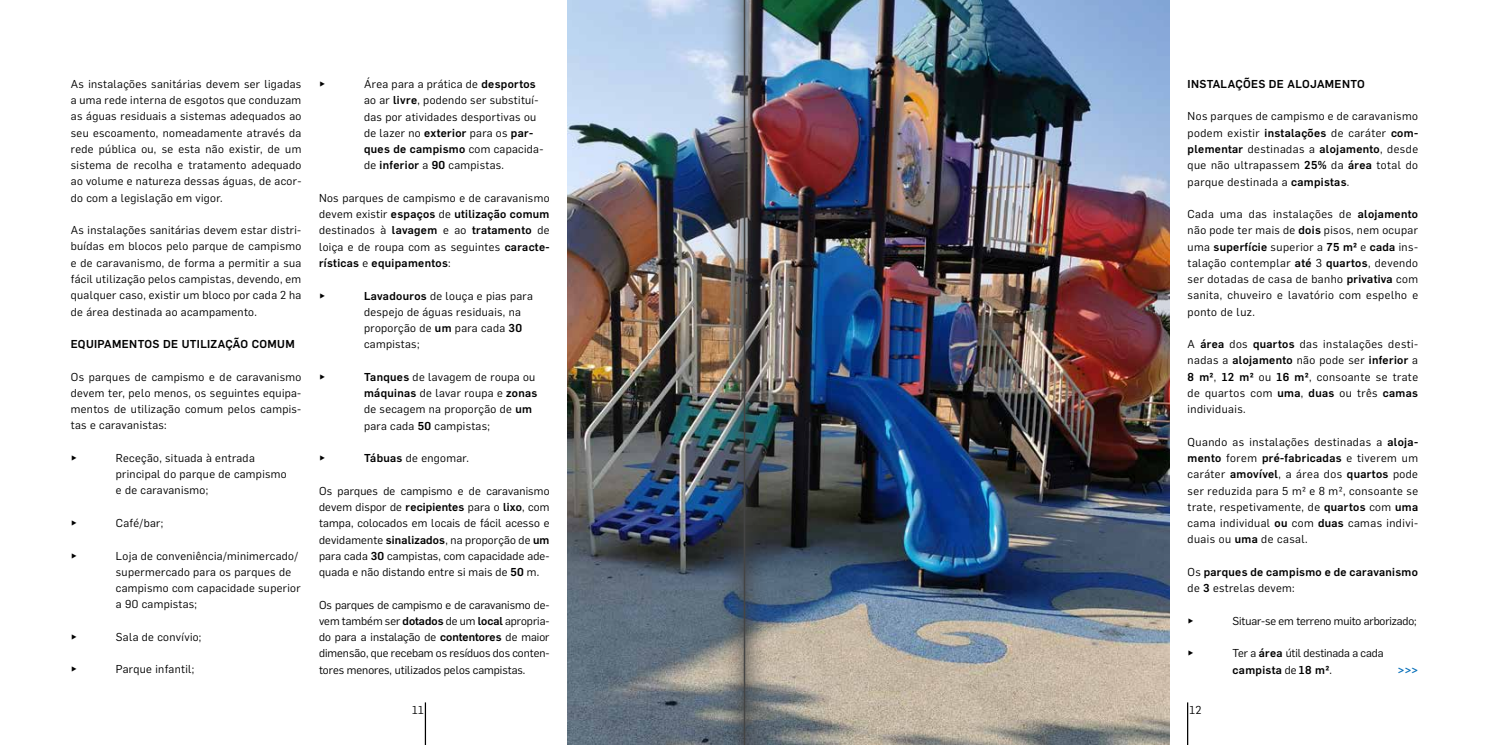
<style>
.page{position:relative;width:1489px;height:745px;background:#fff}
.page>*{position:absolute;margin:0;border:0;box-sizing:border-box;transform-origin:0 0}
.t1{font:11.25px/16.2px "Flama";letter-spacing:.03em;color:#000;text-align:justify}
.t2{font:500 11.25px/16.2px "Flama";letter-spacing:.03em;color:#000}
.t3{font:11.25px/16.2px "Flama";letter-spacing:-.01em;color:#000}
.t4{font:600 11.25px "Flama";color:#0870ba}
.s1{font-weight:500}
.s2{font-weight:400}
</style>
<div class="page">
<hr style="left:425px;top:702px;width:1px;height:42px;background:#000">
<hr style="left:1186px;top:702px;width:2px;height:42px;background:#000">
<img style="left:567px;top:0;width:602px;height:744px">
<img style="left:744px;top:0;width:25px;height:744px">
<img style="left:719px;top:0;width:25px;height:744px">
<p class="t1" style="left:71px;top:75px;width:232px">As instalações sanitárias devem ser ligadas a uma rede interna de esgotos que conduzam as águas residuais a sistemas adequados ao seu escoamento, nomeadamente através da rede pública ou, se esta não existir, de um sistema de recolha e tratamento adequado ao volume e natureza dessas águas, de acor&shy;do com a legislação em vigor.</p>
<p class="t1" style="left:71px;top:221px;width:232px">As instalações sanitárias devem estar distri&shy;buídas em blocos pelo parque de campismo e de caravanismo, de forma a permitir a sua fácil utilização pelos campistas, devendo, em qualquer caso, existir um bloco por cada 2 ha de área destinada ao acampamento.</p>
<p class="t2" style="left:71px;top:335px;width:225px">EQUIPAMENTOS DE UTILIZAÇÃO COMUM</p>
<p class="t1" style="left:71px;top:367px;width:232px">Os parques de campismo e de caravanismo devem ter, pelo menos, os seguintes equipa&shy;mentos de utilização comum pelos campis&shy;tas e caravanistas:</p>
<p class="t1" style="left:71px;top:449px;width:8px">►</p>
<p class="t1" style="left:116px;top:449px;width:172px;text-align:left">Receção, situada à entrada principal do parque de campismo e de caravanismo;</p>
<p class="t1" style="left:71px;top:514px;width:8px">►</p>
<p class="t1" style="left:116px;top:514px;width:49px">Café/bar;</p>
<p class="t1" style="left:71px;top:546px;width:8px">►</p>
<p class="t1" style="left:116px;top:546px;width:186px;text-align:left">Loja de conveniência/minimercado/ supermercado para os parques de campismo com capacidade superior a 90 campistas;</p>
<p class="t1" style="left:71px;top:627px;width:8px">►</p>
<p class="t1" style="left:116px;top:627px;width:87px">Sala de convívio;</p>
<p class="t1" style="left:71px;top:660px;width:8px">►</p>
<p class="t1" style="left:116px;top:660px;width:80px">Parque infantil;</p>
<p class="t1" style="left:319px;top:75px;width:8px">►</p>
<p class="t1" style="left:364px;top:75px;width:181px;text-align:left">Área para a prática de <span class="s1">desportos </span>ao ar <span class="s1">livre</span>, podendo ser substituí&shy;das por atividades desportivas ou de lazer no <span class="s1">exterior</span> para os <span class="s1">par&shy;ques de campismo</span> com capacida&shy;de <span class="s1">inferior</span> a <span class="s1">90</span> campistas.</p>
<p class="t1" style="left:319px;top:189px;width:232px">Nos parques de campismo e de caravanismo devem existir <span class="s1">espaços</span> de <span class="s1">utilização comum </span>destinados à <span class="s1">lavagem</span> e ao <span class="s1">tratamento</span> de loiça e de roupa com as seguintes <span class="s1">caracte&shy;rísticas</span> e <span class="s1">equipamentos</span>:</p>
<p class="t1" style="left:319px;top:286px;width:8px">►</p>
<p class="t1" style="left:364px;top:286px;width:170px;text-align:left"><span class="s1">Lavadouros</span> de louça e pias para despejo de águas residuais, na proporção de <span class="s1">um</span> para cada <span class="s1">30 </span>campistas;</p>
<p class="t1" style="left:319px;top:368px;width:8px">►</p>
<p class="t1" style="left:364px;top:368px;width:175px;text-align:left"><span class="s1">Tanques</span> de lavagem de roupa ou <span class="s1">máquinas</span> de lavar roupa e <span class="s1">zonas </span>de secagem na proporção de <span class="s1">um </span>para cada <span class="s1">50</span> campistas;</p>
<p class="t1" style="left:319px;top:449px;width:8px">►</p>
<p class="t1" style="left:364px;top:449px;width:106px"><span class="s1">Tábuas</span> de engomar.</p>
<p class="t1" style="left:319px;top:481px;width:232px">Os parques de campismo e de caravanismo devem dispor de <span class="s1">recipientes</span> para o <span class="s1">lixo</span>, com tampa, colocados em locais de fácil acesso e devidamente <span class="s1">sinalizados</span>, na proporção de <span class="s1">um </span>para cada <span class="s1">30</span> campistas, com capacidade ade&shy;quada e não distando entre si mais de <span class="s1">50</span> m.</p>
<p class="t1" style="left:319px;top:595px;width:232px">Os parques de campismo e de caravanismo de&shy;vem também ser <span class="s1">dotados</span> de um <span class="s1">local</span> apropria&shy;do para a instalação de <span class="s1">contentores</span> de maior dimensão, que recebam os resíduos dos conten&shy;tores menores, utilizados pelos campistas.</p>
<p class="t2" style="left:1187px;top:75px;width:179px">INSTALAÇÕES DE ALOJAMENTO</p>
<p class="t1" style="left:1187px;top:108px;width:232px">Nos parques de campismo e de caravanismo podem existir <span class="s1">instalações</span> de caráter <span class="s1">com&shy;plementar</span> destinadas a <span class="s1">alojamento</span>, desde que não ultrapassem <span class="s1">25%</span> da <span class="s1">área</span> total do parque destinada a <span class="s1">campistas</span>.</p>
<p class="t1" style="left:1187px;top:205px;width:232px">Cada uma das instalações de <span class="s1">alojamento </span>não pode ter mais de <span class="s1">dois</span> pisos, nem ocupar uma <span class="s1">superfície</span> superior a <span class="s1">75 m2</span> e <span class="s1">cada</span> ins&shy;talação contemplar <span class="s1">até</span> 3 <span class="s1">quartos</span>, devendo ser dotadas de casa de banho <span class="s1">privativa</span> com sanita, chuveiro e lavatório com espelho e ponto de luz.</p>
<p class="t1" style="left:1187px;top:335px;width:232px">A <span class="s1">área</span> dos <span class="s1">quartos</span> das instalações desti&shy;nadas a <span class="s1">alojamento</span> não pode ser <span class="s1">inferior</span> a <span class="s1">8 m2</span>, <span class="s1">12 m2</span> ou <span class="s1">16 m2</span>, consoante se trate de quartos com <span class="s1">uma</span>, <span class="s1">duas</span> ou três <span class="s1">camas </span>individuais.</p>
<p class="t1" style="left:1187px;top:432px;width:232px">Quando as instalações destinadas a <span class="s1">aloja&shy;mento</span> forem <span class="s1">pré-fabricadas</span> e tiverem um caráter <span class="s1">amovível</span>, a área dos <span class="s1">quartos</span> pode ser reduzida para 5 m2 e 8 m2, consoante se trate, respetivamente, de <span class="s1">quartos</span> com <span class="s1">uma </span>cama individual <span class="s1">ou</span> com <span class="s1">duas</span> camas indivi&shy;duais ou <span class="s1">uma</span> de casal.</p>
<p class="t2" style="left:1187px;top:562px;width:232px"><span class="s2">Os</span> parques de campismo e de caravanismo <span class="s2">de</span> 3 <span class="s2">estrelas devem:</span></p>
<p class="t1" style="left:1187px;top:611px;width:8px">►</p>
<p class="t3" style="left:1232px;top:611px;width:185px">Situar-se em terreno muito arborizado;</p>
<p class="t1" style="left:1187px;top:644px;width:8px">►</p>
<p class="t3" style="left:1232px;top:644px;width:152px">Ter a <span class="s1">área</span> útil destinada a cada <span class="s1">campista</span> de <span class="s1">18 m2</span>.</p>
<p class="t4" style="left:1397px;top:661px;width:22px">&gt;&gt;&gt;</p>
<p class="t1" style="left:412px;top:701px;width:13px">11</p>
<p class="t1" style="left:1189px;top:701px;width:13px">12</p>
</div>
